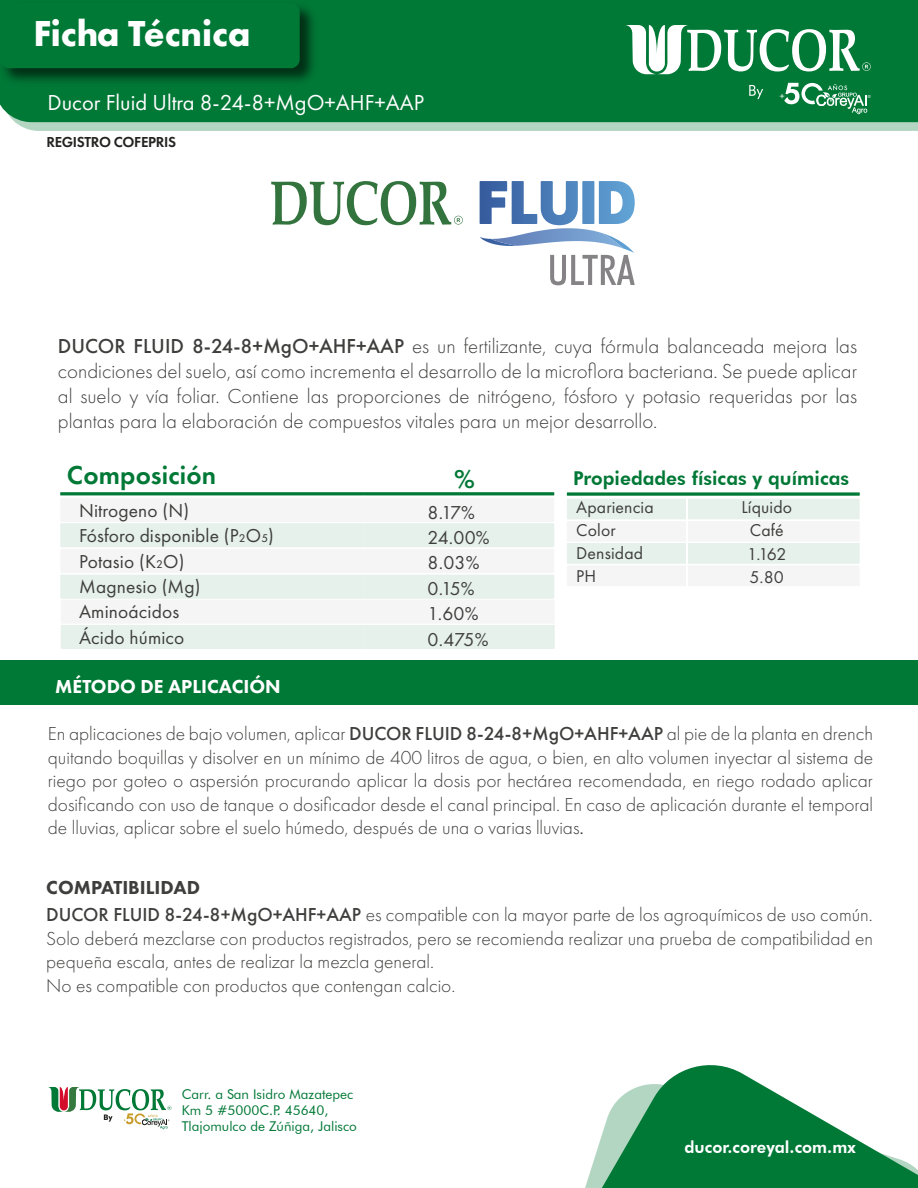
<style>
.page{position:relative;width:918px;height:1188px;background:#fff}
.page>*{position:absolute;margin:0;border:0;box-sizing:border-box;transform-origin:0 0}
.t1{font:700 37.5px "Futura PT";color:#fff}
.t2{font:600 26.85px "Futura PT";letter-spacing:.01em;color:#007836}
.t3{font:22.5px "Futura PT";color:#fff}
.t4{font:300 21px/25.2px "Futura PT";color:#3e3e3d;text-align:justify}
.t5{font:300 19.5px/23.4px "Futura PT";color:#3e3e3d}
.t6{font:800 19.5px "Futura PT";color:#fff}
.t7{font:19.35px/25.3px "Futura PT";letter-spacing:.01em;color:#3e3e3d}
.t8{font:19.35px/25.3px "Futura PT";letter-spacing:-.03em;color:#3e3e3d}
.t9{font:800 19.05px "Futura BT";color:#007836}
.t10{font:17.7px/23.2px "Futura PT";letter-spacing:.01em;color:#3e3e3d}
.t11{font:800 16.5px "Futura BT";color:#fff}
.t12{font:600 15px "Futura PT";letter-spacing:-.02em;color:#222221}
.t13{font:13.5px/16.2px "Futura BT";color:#007836}
.s1{font-weight:500}
.s2{font-weight:400}
.s3{font-weight:800}
</style>
<div class="page">
<div style="left:61px;top:600px;width:494px;height:24px;background:#f5f5f5"></div>
<div style="left:61px;top:625px;width:494px;height:24px;background:#e6f1eb"></div>
<svg style="left:585px;top:1065px;width:333px;height:123px;fill:#007836"></svg>
<svg style="left:15px;top:122px;width:903px;height:9px;background:#b0d4c0"></svg>
<div style="left:0;top:0;width:918px;height:122px;background:#007836"></div>
<div style="left:0;top:661px;width:918px;height:44px;background:#007836"></div>
<svg style="left:567px;top:492px;width:293px;height:4px"></svg>
<div style="left:567px;top:499px;width:293px;height:20px;background:#e6f1eb"></div>
<div style="left:567px;top:521px;width:293px;height:21px;background:#f5f5f5"></div>
<div style="left:567px;top:543px;width:293px;height:21px;background:#e6f1eb"></div>
<div style="left:567px;top:565px;width:293px;height:21px;background:#f5f5f5"></div>
<hr style="left:686px;top:498px;width:2px;height:90px;background:#fff">
<hr style="left:60px;top:492px;width:494px;height:3px;background:#007836">
<div style="left:60px;top:498px;width:494px;height:24px;background:#f5f5f5"></div>
<div style="left:60px;top:523px;width:494px;height:24px;background:#e6f1eb"></div>
<div style="left:60px;top:549px;width:494px;height:24px;background:#f5f5f5"></div>
<div style="left:60px;top:575px;width:494px;height:24px;background:#e6f1eb"></div>
<img style="left:0;top:0;width:321px;height:90px">
<div style="left:0;top:3px;width:300px;height:65px;background:#007836;border-radius:9px"></div>
<svg style="left:780px;top:83px;width:91px;height:31px;background:#3f9967"></svg>
<svg style="left:749px;top:85px;width:14px;height:14px"></svg>
<svg style="left:625px;top:23px;width:246px;height:51px"></svg>
<svg style="left:48px;top:1087px;width:124px;height:42px"></svg>
<svg style="left:271px;top:181px;width:192px;height:44px"></svg>
<svg style="left:480px;top:181px;width:155px;height:104px"></svg>
<h1 class="t1" style="left:33px;top:10px;width:219px">Ficha Técnica</h1>
<p class="t3" style="left:48px;top:90px;width:378px">Ducor Fluid Ultra 8-24-8+MgO+AHF+AAP</p>
<p class="t12" style="left:46px;top:133px;width:131px">REGISTRO COFEPRIS</p>
<p class="t4" style="left:58px;top:333px;width:801px"><span class="s1">DUCOR FLUID 8-24-8+MgO+AHF+AAP</span> es un fertilizante, cuya fórmula balanceada mejora las condiciones del suelo, así como incrementa el desarrollo de la microflora bacteriana. Se puede aplicar al suelo y vía foliar. Contiene las proporciones de nitrógeno, fósforo y potasio requeridas por las plantas para la elaboración de compuestos vitales para un mejor desarrollo.</p>
<p class="t9" style="left:573px;top:467px;width:277px">Propiedades físicas y químicas</p>
<p class="t10" style="left:576px;top:495px;width:79px">Apariencia<br>Color<br>Densidad<br>PH</p>
<p class="t10" style="left:741px;top:496px;width:52px;text-align:center">Líquido<br>Café<br>1.162<br>5.80</p>
<h2 class="t2" style="left:67px;top:458px;width:151px">Composición</h2>
<p class="t7" style="left:79px;top:498px;width:196px">Nitrogeno (N)<br>Fósforo disponible (P₂O₅)<br>Potasio (K₂O)<br>Magnesio (Mg)<br>Aminoácidos<br>Ácido húmico</p>
<p class="t8" style="left:428px;top:499px;width:64px">8.17%<br>24.00%<br>8.03%<br>0.15%<br>1.60%<br>0.475%</p>
<h2 class="t2" style="left:454px;top:462px;width:22px">%</h2>
<p class="t6" style="left:55px;top:674px;width:227px">MÉTODO DE APLICACIÓN</p>
<p class="t5" style="left:48px;top:722px;width:827px;text-align:justify">En aplicaciones de bajo volumen, aplicar <span class="s1">DUCOR FLUID 8-24-8+MgO+AHF+AAP</span> al pie de la planta en drench quitando boquillas y disolver en un mínimo de 400 litros de agua, o bien, en alto volumen inyectar al sistema de riego por goteo o aspersión procurando aplicar la dosis por hectárea recomendada, en riego rodado aplicar dosificando con uso de tanque o dosificador desde el canal principal. En caso de aplicación durante el temporal de lluvias, aplicar sobre el suelo húmedo, después de una o varias lluvias<span class="s2">.</span></p>
<p class="t5" style="left:46px;top:874px;width:828px;line-height:27.3px"><span class="s3">COMPATIBILIDAD<br></span><span class="s1">DUCOR FLUID 8-24-8+MgO+AHF+AAP</span> es compatible con la mayor parte de los agroquímicos de uso común.</p>
<p class="t5" style="left:46px;top:927px;width:828px">Solo deberá mezclarse con productos registrados, pero se recomienda realizar una prueba de compatibilidad en pequeña escala, antes de realizar la mezcla general.<br>No es compatible con productos que contengan calcio.</p>
<p class="t13" style="left:182px;top:1086px;width:177px">Carr. a San Isidro Mazatepec<br>Km 5 #5000C.P. 45640,<br>Tlajomulco de Zúñiga, Jalisco</p>
<p class="t11" style="left:684px;top:1138px;width:173px">ducor.coreyal.com.mx</p>
</div>
